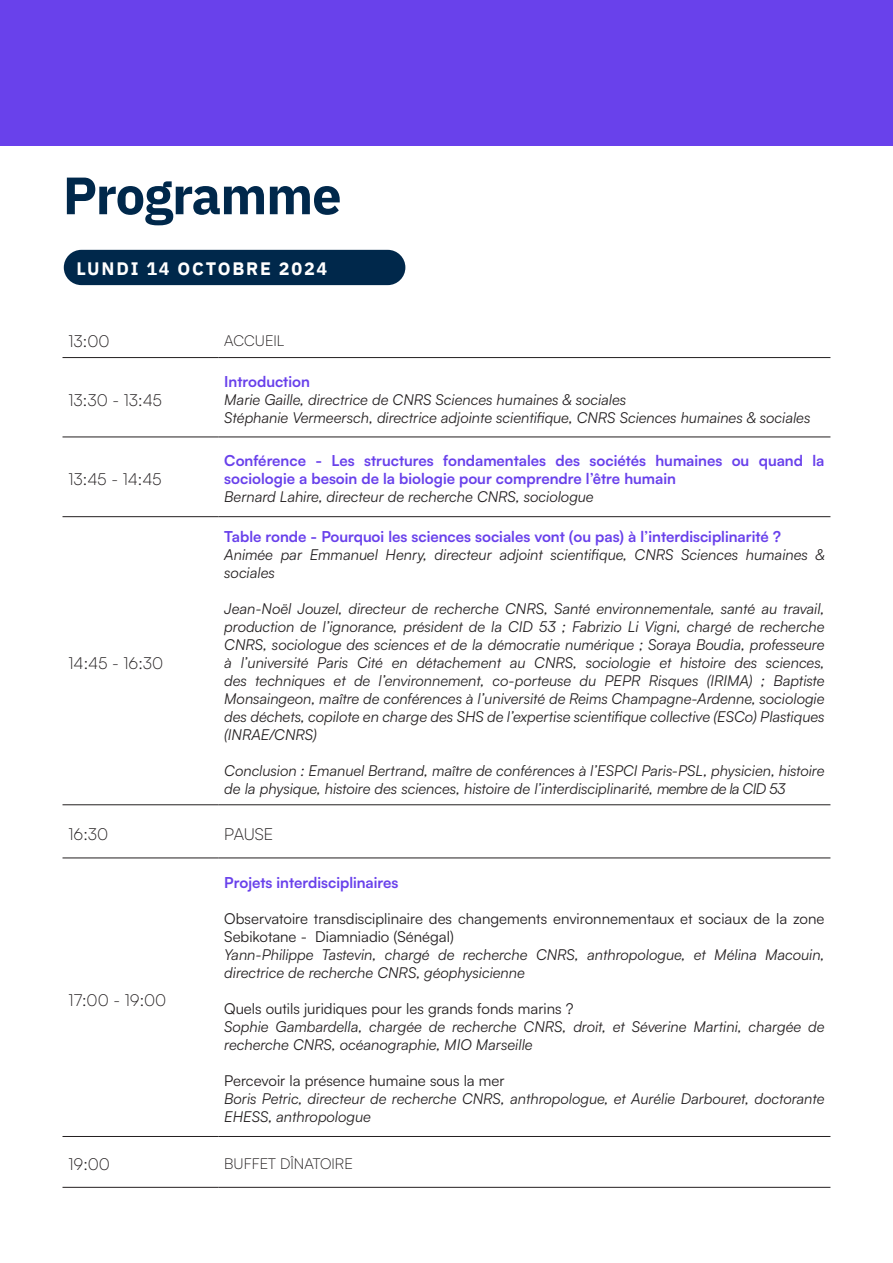
<style>
.page{position:relative;width:893px;height:1263px;background:#fff}
.page>*{position:absolute;margin:0;border:0;box-sizing:border-box;transform-origin:0 0}
.Titre_1{font:700 52.5px "IBM Plex Sans";letter-spacing:-.02em;color:#00284b}
.Titre_cartouche_encadré{font:700 18px "IBM Plex Sans";letter-spacing:.1em;color:#fff}
.t1{font:300 16.5px "Satoshi";color:#231f20}
.t2{font:italic 15px/18px "Satoshi";color:#231f20}
.t3{font:700 15px/18px "Satoshi";color:#6941eb}
.t4{font:15px/18px "Satoshi";color:#231f20}
.t5{font:300 15px "Satoshi";color:#231f20}
</style>
<div class="page">
<div style="left:0;top:0;width:893px;height:146px;background:#6941eb"></div>
<div style="left:64px;top:250px;width:341px;height:35px;background:#00284b;border-radius:18px"></div>
<hr style="left:63px;top:357px;width:155px;height:1px;background:#231f20">
<hr style="left:63px;top:437px;width:155px;height:1px;background:#231f20">
<hr style="left:63px;top:516px;width:155px;height:1px;background:#231f20">
<hr style="left:63px;top:804px;width:155px;height:1px;background:#231f20">
<hr style="left:63px;top:858px;width:155px;height:1px;background:#231f20">
<hr style="left:63px;top:1136px;width:155px;height:1px;background:#231f20">
<hr style="left:63px;top:1187px;width:155px;height:1px;background:#231f20">
<hr style="left:218px;top:357px;width:612px;height:1px;background:#231f20">
<hr style="left:218px;top:437px;width:612px;height:1px;background:#231f20">
<hr style="left:218px;top:516px;width:612px;height:1px;background:#231f20">
<hr style="left:218px;top:804px;width:612px;height:1px;background:#231f20">
<hr style="left:218px;top:858px;width:612px;height:1px;background:#231f20">
<hr style="left:218px;top:1136px;width:612px;height:1px;background:#231f20">
<hr style="left:218px;top:1187px;width:612px;height:1px;background:#231f20">
<p class="Titre_1" style="left:63px;top:154px;width:280px">Programme</p>
<p class="Titre_cartouche_encadré" style="left:77px;top:254px;width:252px">LUNDI 14 OCTOBRE 2024</p>
<p class="t1" style="left:69px;top:330px;width:43px">13:00</p>
<p class="t5" style="left:224px;top:331px;width:62px">ACCUEIL</p>
<p class="t1" style="left:69px;top:389px;width:95px">13:30 - 13:45</p>
<p class="t1" style="left:69px;top:469px;width:95px">13:45 - 14:45</p>
<p class="t1" style="left:69px;top:653px;width:96px">14:45 - 16:30</p>
<p class="t3" style="left:224px;top:371px;width:87px">Introduction</p>
<p class="t2" style="left:224px;top:390px;width:403px">Marie Gaille, directrice de CNRS Sciences humaines &amp; sociales</p>
<p class="t2" style="left:224px;top:408px;width:588px">Stéphanie Vermeersch, directrice adjointe scientifique, CNRS Sciences humaines &amp; sociales</p>
<p class="t3" style="left:224px;top:451px;width:602px">Conférence - Les structures fondamentales des sociétés humaines ou quand la sociologie a besoin de la biologie pour comprendre l’être humain</p>
<p class="t2" style="left:224px;top:487px;width:371px">Bernard Lahire, directeur de recherche CNRS, sociologue</p>
<p class="t3" style="left:224px;top:527px;width:558px">Table ronde - Pourquoi les sciences sociales vont (ou pas) à l’interdisciplinarité ?</p>
<p class="t2" style="left:224px;top:545px;width:602px">Animée par Emmanuel Henry, directeur adjoint scientifique, CNRS Sciences humaines &amp; sociales</p>
<p class="t2" style="left:224px;top:599px;width:602px;text-align:justify">Jean-Noël Jouzel, directeur de recherche CNRS, Santé environnementale, santé au travail, production de l’ignorance, président de la CID 53 ; Fabrizio Li Vigni, chargé de recherche CNRS, sociologue des sciences et de la démocratie numérique ; Soraya Boudia, professeure à l’université Paris Cité en détachement au CNRS, sociologie et histoire des sciences, des techniques et de l’environnement, co-porteuse du PEPR Risques (IRIMA) ; Baptiste Monsaingeon, maître de conférences à l’université de Reims Champagne-Ardenne, sociologie des déchets, copilote en charge des SHS de l’expertise scientifique collective (ESCo) Plastiques (INRAE/CNRS)</p>
<p class="t2" style="left:224px;top:761px;width:602px">Conclusion : Emanuel Bertrand, maître de conférences à l’ESPCI Paris-PSL, physicien, histoire de la physique, histoire des sciences, histoire de l’interdisciplinarité, membre de la CID 53</p>
<p class="t1" style="left:69px;top:823px;width:41px">16:30</p>
<p class="t1" style="left:224px;top:823px;width:51px">PAUSE</p>
<p class="t1" style="left:69px;top:989px;width:99px">17:00 - 19:00</p>
<p class="t3" style="left:224px;top:872px;width:176px">Projets interdisciplinaires</p>
<p class="t4" style="left:224px;top:909px;width:602px">Observatoire transdisciplinaire des changements environnementaux et sociaux de la zone<br>Sebikotane - Diamniadio (Sénégal)</p>
<p class="t2" style="left:224px;top:945px;width:602px">Yann-Philippe Tastevin, chargé de recherche CNRS, anthropologue, et Mélina Macouin, directrice de recherche CNRS, géophysicienne</p>
<p class="t4" style="left:224px;top:999px;width:351px">Quels outils juridiques pour les grands fonds marins ?</p>
<p class="t2" style="left:224px;top:1017px;width:602px">Sophie Gambardella, chargée de recherche CNRS, droit, et Séverine Martini, chargée de recherche CNRS, océanographie, MIO Marseille</p>
<p class="t4" style="left:224px;top:1071px;width:282px">Percevoir la présence humaine sous la mer</p>
<p class="t2" style="left:224px;top:1089px;width:602px">Boris Petric, directeur de recherche CNRS, anthropologue, et Aurélie Darbouret, doctorante<br>EHESS, anthropologue</p>
<p class="t1" style="left:69px;top:1154px;width:43px">19:00</p>
<p class="t5" style="left:224px;top:1154px;width:130px">BUFFET DÎNATOIRE</p>
</div>
